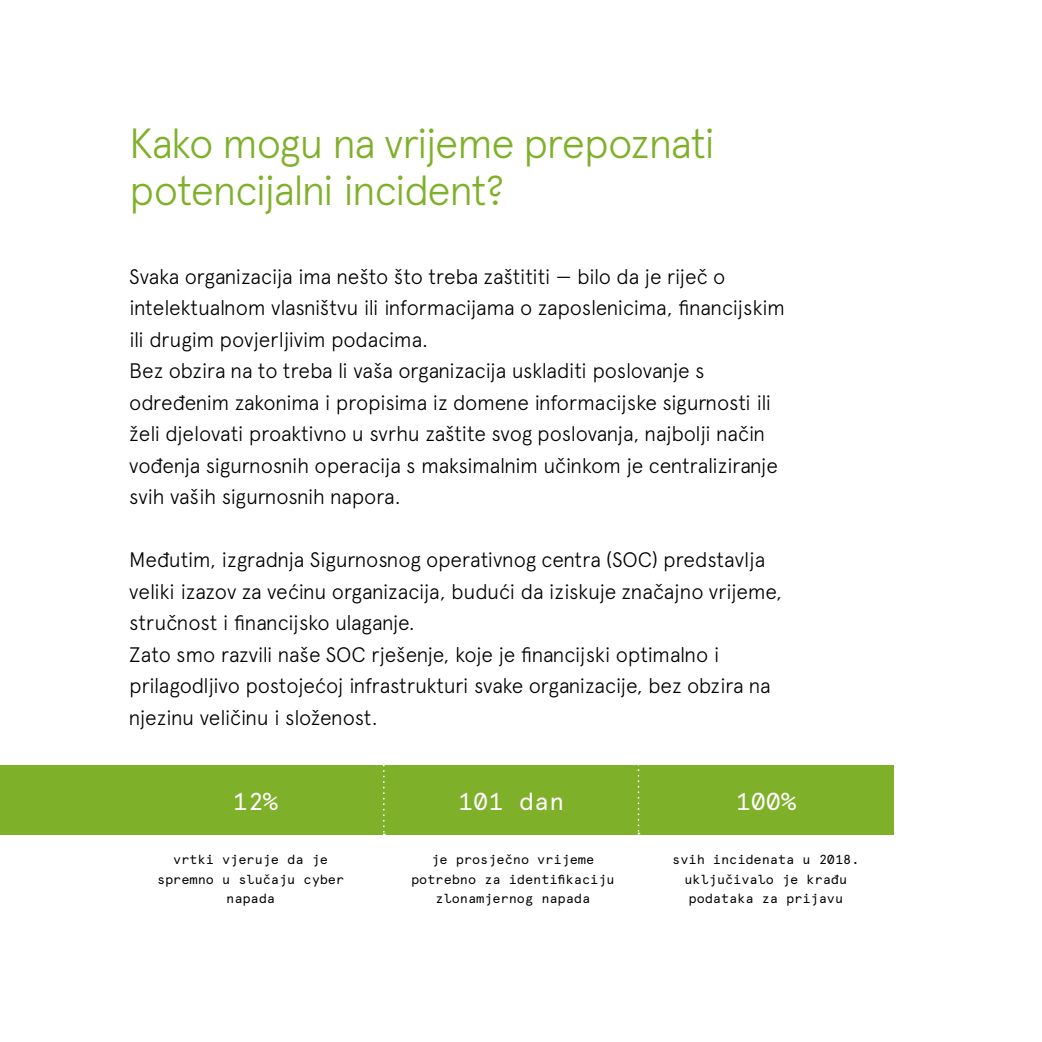
<style>
.page{position:relative;width:1042px;height:1042px;background:#fff}
.page>*{position:absolute;margin:0;border:0;box-sizing:border-box;transform-origin:0 0}
.t1{font:300 42px/47.2px "Apercu";letter-spacing:-.04em;color:#7fb02a}
.t2{font:24.5px "Apercu Mono";color:#fff}
.t3{font:300 21px/31.5px "Apercu Pro";letter-spacing:-.015em;color:#000}
.t4{font:13.12px/19.2px "Apercu Pro Mono";color:#000;text-align:center}
</style>
<div class="page">
<div style="left:0;top:765px;width:893px;height:69px;background:#7fb02a"></div>
<svg style="left:383px;top:765px;width:2px;height:70px"></svg>
<svg style="left:637px;top:765px;width:2px;height:69px"></svg>
<h1 class="t1" style="left:129px;top:119px;width:588px">Kako mogu na vrijeme prepoznati potencijalni incident?</h1>
<p class="t3" style="left:129px;top:259px;width:657px">Svaka organizacija ima nešto što treba zaštititi — bilo da je riječ o intelektualnom vlasništvu ili informacijama o zaposlenicima, financijskim ili drugim povjerljivim podacima.<br>Bez obzira na to treba li vaša organizacija uskladiti poslovanje s određenim zakonima i propisima iz domene informacijske sigurnosti ili želi djelovati proaktivno u svrhu zaštite svog poslovanja, najbolji način vođenja sigurnosnih operacija s maksimalnim učinkom je centraliziranje svih vaših sigurnosnih napora.</p>
<p class="t3" style="left:129px;top:542px;width:654px">Međutim, izgradnja Sigurnosnog operativnog centra (SOC) predstavlja veliki izazov za većinu organizacija, budući da iziskuje značajno vrijeme, stručnost i financijsko ulaganje.<br>Zato smo razvili naše SOC rješenje, koje je financijski optimalno i prilagodljivo postojećoj infrastrukturi svake organizacije, bez obzira na njezinu veličinu i složenost.</p>
<p class="t2" style="left:232px;top:787px;width:47px">12%</p>
<p class="t4" style="left:157px;top:849px;width:189px">vrtki vjeruje da je spremno u slučaju cyber napada</p>
<p class="t2" style="left:458px;top:787px;width:108px">101 dan</p>
<p class="t4" style="left:411px;top:849px;width:205px">je prosječno vrijeme potrebno za identifikaciju zlonamjernog napada</p>
<p class="t2" style="left:735px;top:787px;width:62px">100%</p>
<p class="t4" style="left:672px;top:849px;width:189px">svih incidenata u 2018. uključivalo je krađu podataka za prijavu</p>
</div>
